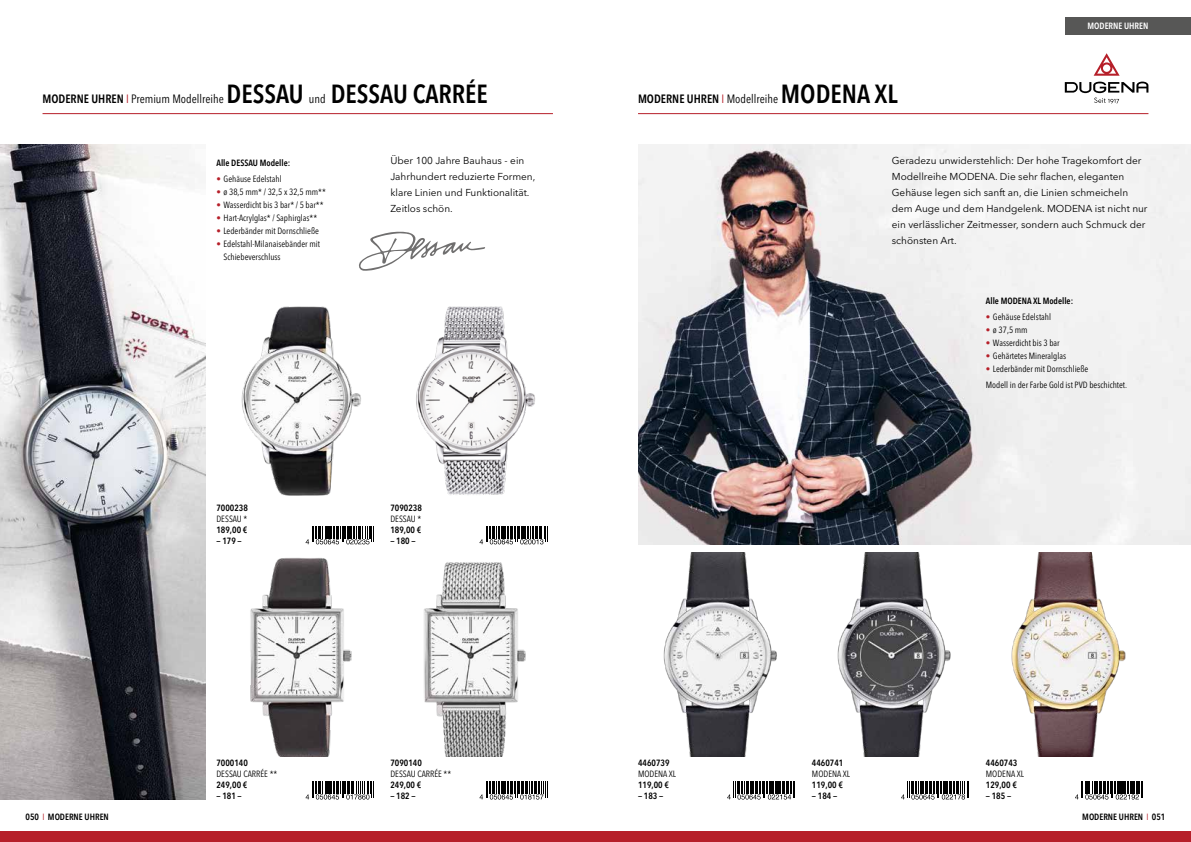
<style>
.page{position:relative;width:1191px;height:842px;background:#fff}
.page>*{position:absolute;margin:0;border:0;box-sizing:border-box;transform-origin:0 0}
.t1{font:condensed 12px "Avenir Next LT Pro";color:#000}
.t2{font:600 condensed 12px "Avenir Next LT Pro";color:#000}
.t3{font:10px/16px "Avenir Next LT Pro";color:#000}
.t4{font:condensed 9px/13px "Avenir Next LT Pro";color:#000}
.t5{font:600 condensed 9px "Avenir Next LT Pro";color:#000}
.t6{font:600 condensed 9px "Avenir Next LT Pro";color:#fff}
.s1{font-weight:600}
.s2{color:#b61f29}
.s3{font-weight:600;font-size:26px}
.s4{font-weight:400;color:#b61f29}
.s5{font-weight:400}
.s6{font-size:26px}
</style>
<div class="page">
<div style="left:587px;top:831px;width:604px;height:11px;background:#b61f29"></div>
<div style="left:1064px;top:17px;width:127px;height:17px;background:#575756"></div>
<div style="left:0;top:831px;width:604px;height:11px;background:#b61f29"></div>
<hr style="left:43px;top:113px;width:510px;height:1px;background:#b61f29">
<img style="left:250px;top:557px;width:102px;height:200px">
<svg style="left:306px;top:781px;width:68px;height:18px"></svg>
<img style="left:424px;top:562px;width:102px;height:195px">
<svg style="left:479px;top:781px;width:69px;height:18px"></svg>
<img style="left:241px;top:306px;width:120px;height:190px">
<svg style="left:306px;top:526px;width:68px;height:18px"></svg>
<img style="left:416px;top:306px;width:119px;height:189px">
<svg style="left:479px;top:526px;width:69px;height:18px"></svg>
<img style="left:0;top:145px;width:205px;height:654px">
<svg style="left:359px;top:231px;width:126px;height:40px"></svg>
<img style="left:638px;top:145px;width:553px;height:399px">
<hr style="left:638px;top:113px;width:510px;height:1px;background:#b61f29">
<svg style="left:1093px;top:53px;width:26px;height:23px"></svg>
<svg style="left:1064px;top:82px;width:84px;height:21px"></svg>
<img style="left:663px;top:553px;width:114px;height:204px">
<svg style="left:727px;top:781px;width:68px;height:18px"></svg>
<img style="left:837px;top:553px;width:114px;height:204px">
<svg style="left:901px;top:781px;width:68px;height:18px"></svg>
<img style="left:1011px;top:553px;width:115px;height:204px">
<svg style="left:1075px;top:781px;width:68px;height:18px"></svg>
<p class="t6" style="left:1087px;top:20px;width:62px">MODERNE UHREN</p>
<h1 class="t1" style="left:43px;top:92px;width:447px"><span class="s1">MODERNE UHREN</span> <span class="s2">I</span> Premium Modellreihe <span class="s3">DESSAU</span> und <span class="s3">DESSAU CARRÉE</span></h1>
<h1 class="t2" style="left:638px;top:92px;width:261px">MODERNE UHREN <span class="s4">I</span> <span class="s5">Modellreihe</span> <span class="s6">MODENA XL</span></h1>
<p class="t5" style="left:216px;top:157px;width:75px">Alle DESSAU Modelle:</p>
<p class="t4" style="left:216px;top:172px;width:67px"><span class="s2">•</span> Gehäuse Edelstahl</p>
<p class="t4" style="left:216px;top:185px;width:111px"><span class="s2">•</span> ø 38,5 mm* / 32,5 x 32,5 mm**</p>
<p class="t4" style="left:216px;top:198px;width:109px"><span class="s2">•</span> Wasserdicht bis 3 bar* / 5 bar**</p>
<p class="t4" style="left:216px;top:211px;width:102px"><span class="s2">•</span> Hart-Acrylglas* / Saphirglas**</p>
<p class="t4" style="left:216px;top:224px;width:104px"><span class="s2">•</span> Lederbänder mit Dornschließe</p>
<p class="t4" style="left:223px;top:237px;width:98px;text-indent:-7px"><span class="s2">•</span> Edelstahl-Milanaisebänder mit<br>Schiebeverschluss</p>
<p class="t3" style="left:390px;top:152px;width:146px">Über 100 Jahre Bauhaus - ein<br>Jahrhundert reduzierte Formen, klare Linien und Funktionalität.<br>Zeitlos schön.</p>
<p class="t3" style="left:891px;top:152px;width:257px">Geradezu unwiderstehlich: Der hohe Tragekomfort der Modellreihe MODENA. Die sehr flachen, eleganten Gehäuse legen sich sanft an, die Linien schmeicheln dem Auge und dem Handgelenk. MODENA ist nicht nur ein verlässlicher Zeitmesser, sondern auch Schmuck der schönsten Art.</p>
<p class="t5" style="left:986px;top:296px;width:89px">Alle MODENA XL Modelle:</p>
<p class="t4" style="left:986px;top:311px;width:67px"><span class="s2">•</span> Gehäuse Edelstahl</p>
<p class="t4" style="left:986px;top:324px;width:43px"><span class="s2">•</span> ø 37,5 mm</p>
<p class="t4" style="left:986px;top:337px;width:75px"><span class="s2">•</span> Wasserdicht bis 3 bar</p>
<p class="t4" style="left:986px;top:350px;width:82px"><span class="s2">•</span> Gehärtetes Mineralglas</p>
<p class="t4" style="left:986px;top:361px;width:143px;line-height:16px"><span class="s2">•</span> Lederbänder mit Dornschließe<br>Modell in der Farbe Gold ist PVD beschichtet.</p>
<p class="t5" style="left:216px;top:503px;width:33px">7000238</p>
<p class="t4" style="left:216px;top:513px;width:32px">DESSAU *</p>
<p class="t5" style="left:216px;top:525px;width:32px">189,00 €</p>
<p class="t5" style="left:216px;top:536px;width:27px">— 179 —</p>
<p class="t5" style="left:390px;top:503px;width:33px">7090238</p>
<p class="t4" style="left:390px;top:513px;width:32px">DESSAU *</p>
<p class="t5" style="left:390px;top:525px;width:32px">189,00 €</p>
<p class="t5" style="left:390px;top:536px;width:27px">— 180 —</p>
<p class="t5" style="left:216px;top:758px;width:33px">7000140</p>
<p class="t4" style="left:216px;top:768px;width:62px">DESSAU CARRÉE **</p>
<p class="t5" style="left:216px;top:780px;width:32px">249,00 €</p>
<p class="t5" style="left:216px;top:791px;width:27px">— 181 —</p>
<p class="t5" style="left:390px;top:758px;width:33px">7090140</p>
<p class="t4" style="left:390px;top:768px;width:62px">DESSAU CARRÉE **</p>
<p class="t5" style="left:390px;top:780px;width:32px">249,00 €</p>
<p class="t5" style="left:390px;top:791px;width:27px">— 182 —</p>
<p class="t5" style="left:638px;top:758px;width:33px">4460739</p>
<p class="t4" style="left:638px;top:768px;width:40px">MODENA XL</p>
<p class="t5" style="left:638px;top:780px;width:32px">119,00 €</p>
<p class="t5" style="left:638px;top:791px;width:27px">— 183 —</p>
<p class="t5" style="left:812px;top:758px;width:33px">4460741</p>
<p class="t4" style="left:812px;top:768px;width:40px">MODENA XL</p>
<p class="t5" style="left:812px;top:780px;width:32px">119,00 €</p>
<p class="t5" style="left:812px;top:791px;width:27px">— 184 —</p>
<p class="t5" style="left:986px;top:758px;width:33px">4460743</p>
<p class="t4" style="left:986px;top:768px;width:40px">MODENA XL</p>
<p class="t5" style="left:986px;top:780px;width:32px">129,00 €</p>
<p class="t5" style="left:986px;top:791px;width:27px">— 185 —</p>
<p class="t5" style="left:26px;top:812px;width:85px">050 <span class="s4">I</span> MODERNE UHREN</p>
<p class="t5" style="left:1082px;top:812px;width:85px">MODERNE UHREN <span class="s4">I</span> 051</p>
</div>
